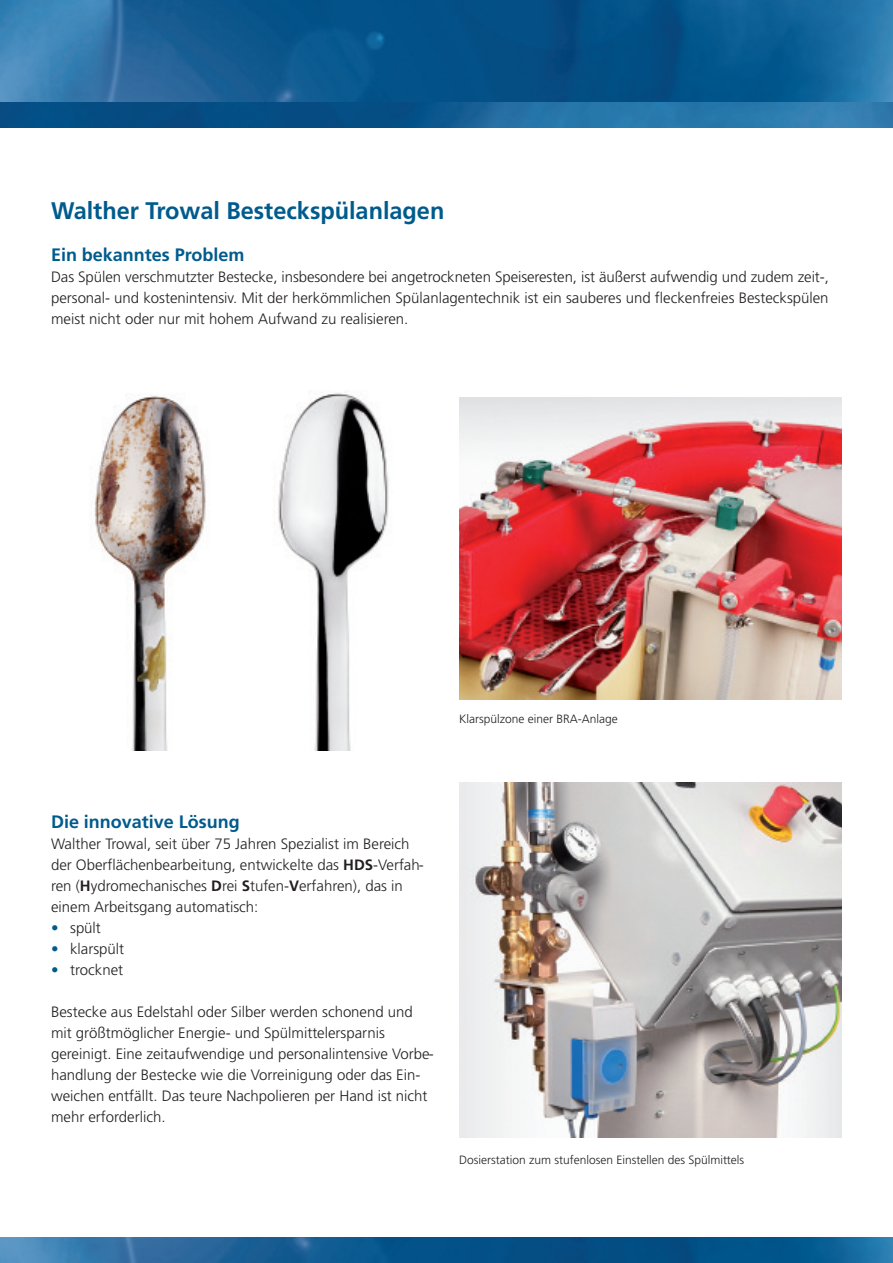
<style>
.page{position:relative;width:893px;height:1263px;background:#fff}
.page>*{position:absolute;margin:0;border:0;box-sizing:border-box;transform-origin:0 0}
.t1{font:700 24px "Frutiger";color:#005b8d}
.t2{font:700 18px "Frutiger";color:#005b8d}
.t3{font:300 15px/21px "Frutiger";color:#231f20}
.t4{font:300 12px "Frutiger";color:#231f20}
.s1{font-weight:700}
.s2{color:#005b8d}
</style>
<div class="page">
<img style="left:0;top:1237px;width:893px;height:26px">
<img style="left:0;top:0;width:893px;height:102px">
<svg style="left:0;top:102px;width:893px;height:26px;background:#166196"></svg>
<img style="left:94px;top:395px;width:112px;height:355px">
<img style="left:274px;top:392px;width:115px;height:358px">
<img style="left:459px;top:782px;width:383px;height:355px">
<img style="left:459px;top:398px;width:383px;height:302px">
<h1 class="t1" style="left:51px;top:201px;width:395px">Walther Trowal Besteckspülanlagen</h1>
<p class="t2" style="left:51px;top:248px;width:195px">Ein bekanntes Problem</p>
<p class="t3" style="left:51px;top:267px;width:779px;text-align:justify">Das Spülen verschmutzter Bestecke, insbesondere bei angetrockneten Speiseresten, ist äußerst aufwendig und zudem zeit-, personal- und kostenintensiv. Mit der herkömmlichen Spülanlagentechnik ist ein sauberes und fleckenfreies Besteckspülen meist nicht oder nur mit hohem Aufwand zu realisieren.</p>
<p class="t4" style="left:459px;top:714px;width:160px">Klarspülzone einer BRA-Anlage</p>
<p class="t2" style="left:51px;top:815px;width:190px">Die innovative Lösung</p>
<p class="t3" style="left:51px;top:834px;width:374px">Walther Trowal, seit über 75 Jahren Spezialist im Bereich der Oberflächenbearbeitung, entwickelte das <span class="s1">HDS</span>-Verfah&shy;ren (<span class="s1">H</span>ydromechanisches <span class="s1">D</span>rei <span class="s1">S</span>tufen-<span class="s1">V</span>erfahren), das in einem Arbeitsgang automatisch:</p>
<p class="t3" style="left:51px;top:918px;width:51px"><span class="s2">•</span> spült</p>
<p class="t3" style="left:51px;top:939px;width:75px"><span class="s2">•</span> klarspült</p>
<p class="t3" style="left:51px;top:960px;width:74px"><span class="s2">•</span> trocknet</p>
<p class="t3" style="left:51px;top:1002px;width:384px">Bestecke aus Edelstahl oder Silber werden schonend und mit größtmöglicher Energie- und Spülmittelersparnis gereinigt. Eine zeitaufwendige und personalintensive Vorbe&shy;handlung der Bestecke wie die Vorreinigung oder das Ein&shy;weichen entfällt. Das teure Nachpolieren per Hand ist nicht mehr erforderlich.</p>
<p class="t4" style="left:459px;top:1155px;width:287px">Dosierstation zum stufenlosen Einstellen des Spülmittels</p>
</div>
